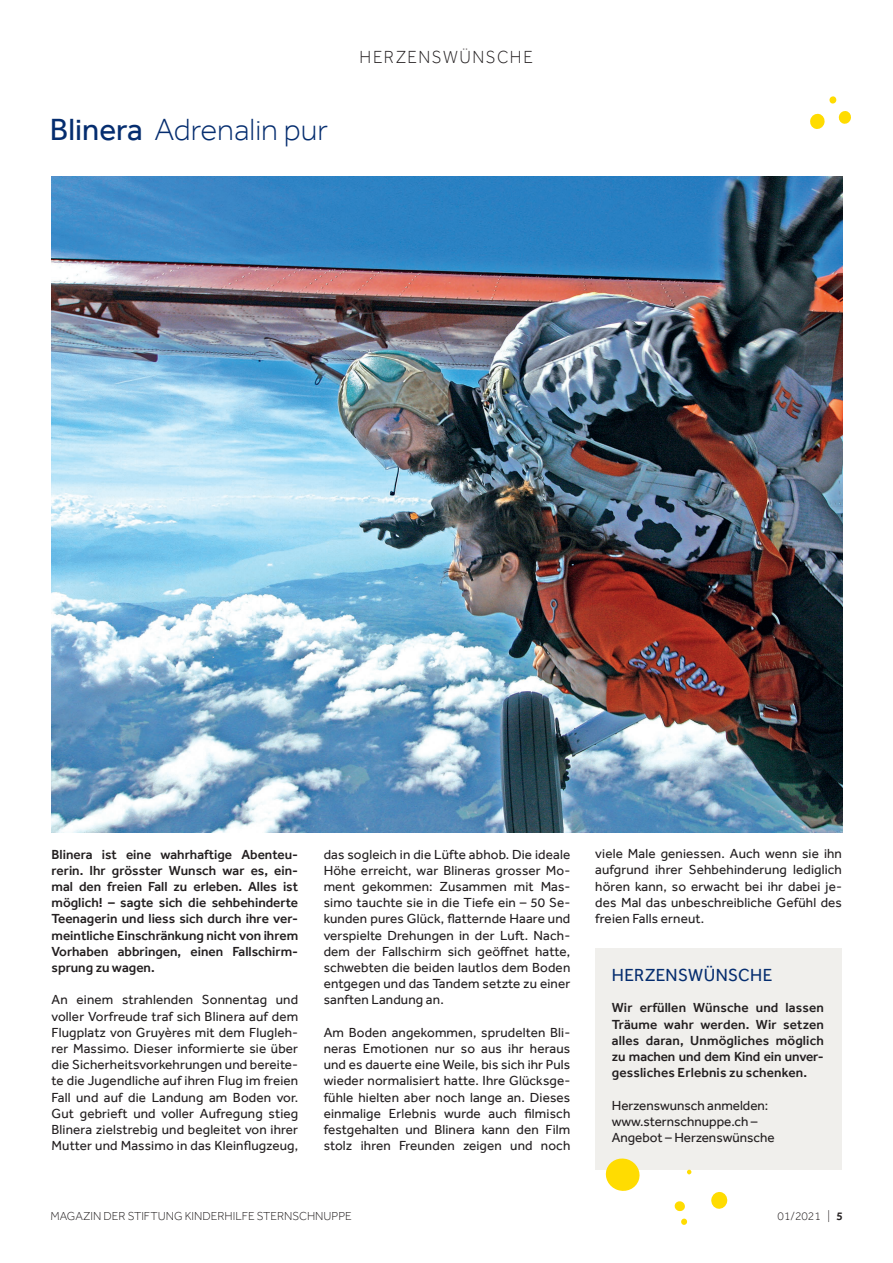
<style>
.page{position:relative;width:893px;height:1263px;background:#fff}
.page>*{position:absolute;margin:0;border:0;box-sizing:border-box;transform-origin:0 0}
.t1{font:300 31.5px "Effra";color:#052d6f}
.t2{font:300 18px "Effra";letter-spacing:.085em;color:#231f20;scale:.95 1}
.t3{font:18px "Effra";letter-spacing:.02em;color:#052d6f;scale:.95 1}
.t4{font:13.5px/16.2px "Effra";letter-spacing:.01em;color:#231f20;text-align:justify}
.t5{font:500 13.5px/16.2px "Effra";color:#231f20;text-align:justify}
.t6{font:300 11.85px "Effra";color:#231f20}
.s1{font-weight:400}
.s2{font-weight:500}
</style>
<div class="page">
<img style="left:52px;top:176px;width:790px;height:657px">
<div style="left:595px;top:948px;width:246px;height:222px;background:#f0efec"></div>
<svg style="left:605px;top:1158px;width:35px;height:33px"></svg>
<svg style="left:674px;top:1201px;width:11px;height:11px"></svg>
<svg style="left:711px;top:1192px;width:17px;height:17px"></svg>
<div style="left:681px;top:1218px;width:6px;height:7px;background:#ffdc01;border-radius:50%"></div>
<svg style="left:687px;top:1169px;width:5px;height:5px"></svg>
<svg style="left:810px;top:113px;width:15px;height:16px"></svg>
<svg style="left:838px;top:111px;width:13px;height:13px"></svg>
<svg style="left:829px;top:96px;width:8px;height:8px"></svg>
<h1 class="t1" style="left:50px;top:111px;width:280px"><span class="s1">Blinera</span> Adrenalin pur</h1>
<h2 class="t2" style="left:360px;top:46px;width:184px">HERZENSWÜNSCHE</h2>
<p class="t5" style="left:52px;top:846px;width:248px">Blinera ist eine wahrhaftige Abenteu&shy;rerin. Ihr grösster Wunsch war es, ein&shy;mal den freien Fall zu erleben. Alles ist möglich! – sagte sich die sehbehinderte Teenagerin und liess sich durch ihre ver&shy;meintliche Einschränkung nicht von ihrem Vorhaben abbringen, einen Fallschirm&shy;sprung zu wagen.</p>
<p class="t4" style="left:52px;top:992px;width:248px">An einem strahlenden Sonnentag und voller Vorfreude traf sich Blinera auf dem Flugplatz von Gruyères mit dem Flugleh&shy;rer Massimo. Dieser informierte sie über die Sicherheitsvorkehrungen und bereite&shy;te die Jugendliche auf ihren Flug im freien Fall und auf die Landung am Boden vor.<br>Gut gebrieft und voller Aufregung stieg Blinera zielstrebig und begleitet von ihrer Mutter und Massimo in das Kleinflugzeug,</p>
<p class="t4" style="left:324px;top:846px;width:248px">das sogleich in die Lüfte abhob. Die ideale Höhe erreicht, war Blineras grosser Mo&shy;ment gekommen: Zusammen mit Mas&shy;simo tauchte sie in die Tiefe ein – 50 Se&shy;kunden pures Glück, flatternde Haare und verspielte Drehungen in der Luft. Nach&shy;dem der Fallschirm sich geöffnet hatte, schwebten die beiden lautlos dem Boden entgegen und das Tandem setzte zu einer sanften Landung an.</p>
<p class="t4" style="left:324px;top:1024px;width:248px">Am Boden angekommen, sprudelten Bli&shy;neras Emotionen nur so aus ihr heraus und es dauerte eine Weile, bis sich ihr Puls wieder normalisiert hatte. Ihre Glücksge&shy;fühle hielten aber noch lange an. Dieses einmalige Erlebnis wurde auch filmisch festgehalten und Blinera kann den Film stolz ihren Freunden zeigen und noch</p>
<p class="t4" style="left:595px;top:845px;width:248px">viele Male geniessen. Auch wenn sie ihn aufgrund ihrer Sehbehinderung lediglich hören kann, so erwacht bei ihr dabei je&shy;des Mal das unbeschreibliche Gefühl des freien Falls erneut.</p>
<h2 class="t3" style="left:612px;top:964px;width:171px">HERZENSWÜNSCHE</h2>
<p class="t5" style="left:612px;top:1000px;width:214px">Wir erfüllen Wünsche und lassen Träume wahr werden. Wir setzen alles daran, Unmögliches möglich zu machen und dem Kind ein unver&shy;gessliches Erlebnis zu schenken.</p>
<p class="t4" style="left:612px;top:1097px;width:164px;text-align:left">Herzenswunsch anmelden: www.sternschnuppe.ch –<br>Angebot – Herzenswünsche</p>
<p class="t6" style="left:50px;top:1209px;width:303px">MAGAZIN DER STIFTUNG KINDERHILFE STERNSCHNUPPE</p>
<p class="t6" style="left:778px;top:1209px;width:67px">01/2021 | <span class="s2">5</span></p>
</div>
